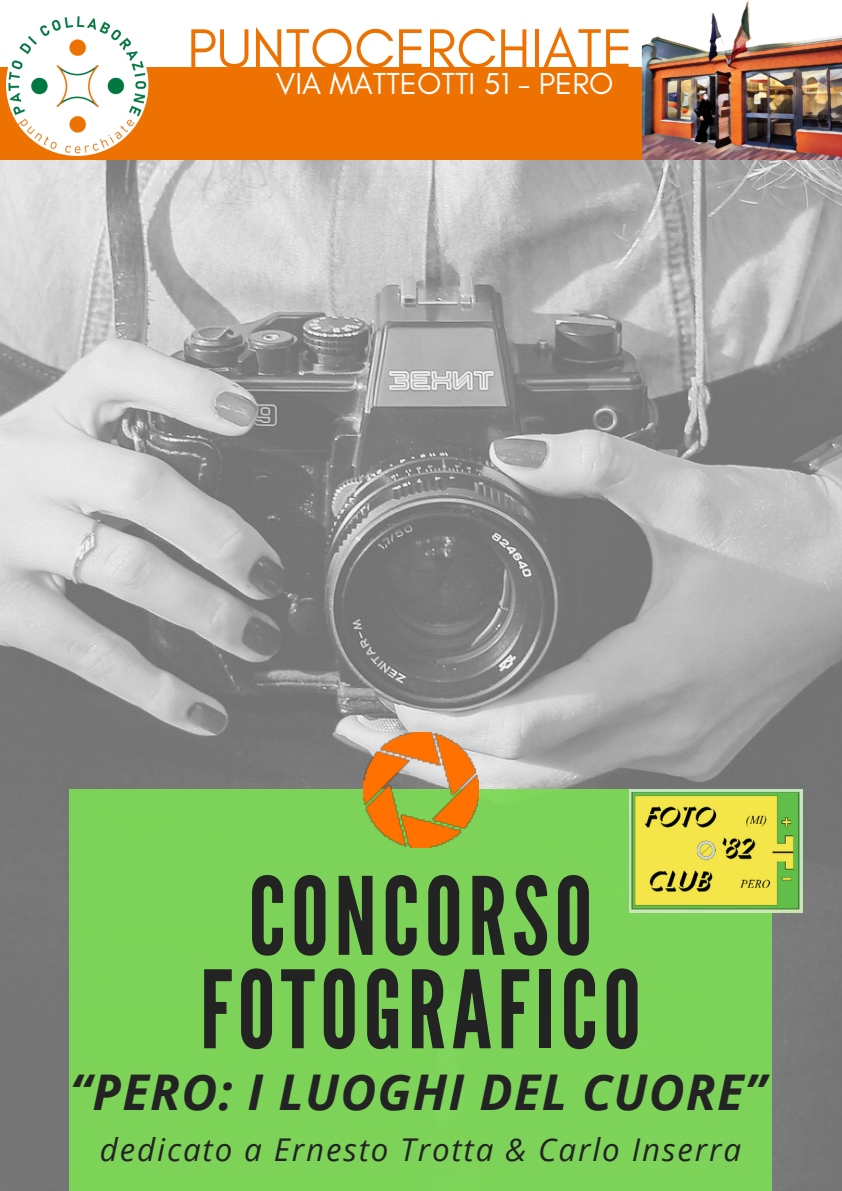
<style>
.page{position:relative;width:842px;height:1191px;background:#fff}
.page>*{position:absolute;margin:0;border:0;box-sizing:border-box;transform-origin:0 0}
.t1{font:107.4px/93.4px "League Gothic";letter-spacing:.05em;color:#232323;text-align:center}
.t2{font:55.9px "Glacial Indifference";color:#ee7202}
.t3{font:italic 700 49.2px "Open Sans";letter-spacing:.025em;color:#232323}
.t4{font:italic 31.4px "Open Sans";letter-spacing:.06em;color:#232323}
.t5{font:30.9px "Glacial Indifference";color:#fff}
</style>
<div class="page">
<img style="left:0;top:159px;width:842px;height:1031px">
<div style="left:0;top:67px;width:758px;height:92px;background:#ee7202"></div>
<img style="left:0;top:16px;width:161px;height:152px">
<img style="left:642px;top:1px;width:200px;height:158px">
<svg style="left:703px;top:93px;width:5px;height:6px"></svg>
<div style="left:69px;top:789px;width:702px;height:401px;background:#7dd259"></div>
<img style="left:363px;top:732px;width:116px;height:115px">
<img style="left:630px;top:789px;width:172px;height:123px">
<h2 class="t2" style="left:187px;top:14px;width:447px">PUNTOCERCHIATE</h2>
<p class="t5" style="left:276px;top:64px;width:339px">VIA MATTEOTTI 51 - PERO</p>
<h1 class="t1" style="left:200px;top:872px;width:443px">CONCORSO<br>FOTOGRAFICO</h1>
<p class="t3" style="left:70px;top:1057px;width:698px">“PERO: I LUOGHI DEL CUORE”</p>
<h3 class="t4" style="left:100px;top:1126px;width:643px">dedicato a Ernesto Trotta &amp; Carlo Inserra</h3>
</div>
